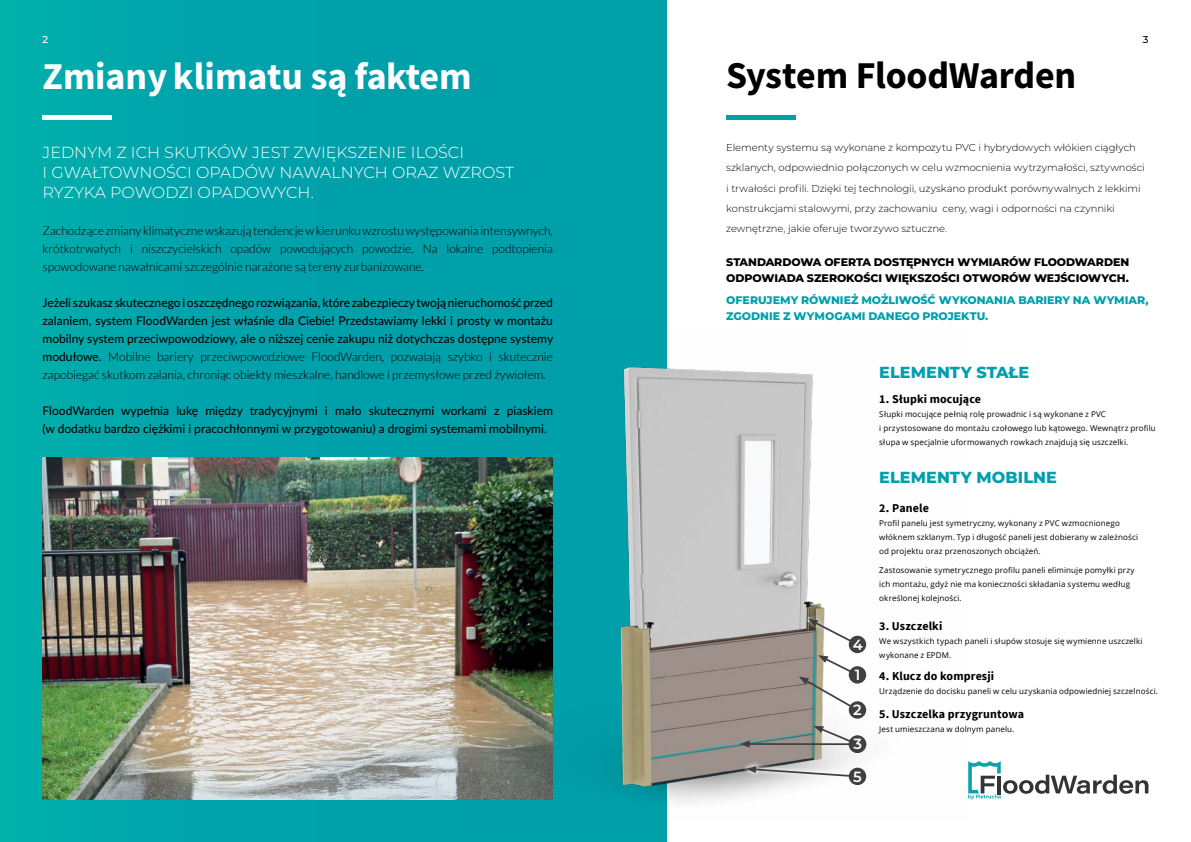
<style>
.page{position:relative;width:1191px;height:842px;background:#fff}
.page>*{position:absolute;margin:0;border:0;box-sizing:border-box;transform-origin:0 0}
.t1{font:38px "Source Sans Variable";color:#fff}
.t2{font:38px "Source Sans Variable";letter-spacing:-.01em;color:#000}
.t3{font:300 16px/20px "Montserrat";color:#fff}
.t4{font:800 16px "Montserrat";letter-spacing:.005em;color:#00a0ab}
.t5{font:600 14.8px "Montserrat";color:#fff}
.t6{font:500 12px/18px "Lato";color:#000;text-align:justify}
.t7{font:300 12px/18px "Lato";color:#000;text-align:justify}
.t8{font:700 12px "Source Sans Pro";letter-spacing:.01em;color:#000}
.t9{font:800 11px/16px "Montserrat";letter-spacing:-.005em;color:#000}
.t10{font:800 11px/16px "Montserrat";color:#00a0ab}
.t11{font:300 10px/20px "Montserrat";letter-spacing:-.005em;color:#000}
.t12{font:500 10px "Montserrat";color:#fff}
.t13{font:500 10px "Montserrat";color:#000}
.t14{font:8px/14px "Open Sans";letter-spacing:.015em;color:#000}
.s1{font-weight:300}
</style>
<div class="page">
<div style="left:0;top:0;width:666px;height:842px;background:linear-gradient(to right,#00aaab,#009cab)"></div>
<img style="left:477px;top:329px;width:390px;height:492px">
<div style="left:848px;top:701px;width:18px;height:18px;background:#404041;border-radius:50%"></div>
<svg style="left:798px;top:655px;width:62px;height:57px"></svg>
<div style="left:848px;top:666px;width:18px;height:18px;background:#404041;border-radius:50%"></div>
<div style="left:741px;top:761px;width:130px;height:29px;background:#fff;opacity:.83"></div>
<svg style="left:746px;top:766px;width:113px;height:12px"></svg>
<div style="left:848px;top:768px;width:18px;height:17px;background:#404041;border-radius:50%"></div>
<div style="left:803px;top:614px;width:68px;height:44px;background:#fff;opacity:.75"></div>
<svg style="left:808px;top:619px;width:52px;height:28px"></svg>
<div style="left:848px;top:636px;width:18px;height:17px;background:#404041;border-radius:50%"></div>
<svg style="left:813px;top:726px;width:46px;height:20px"></svg>
<hr style="left:746px;top:743px;width:111px;height:2px;background:#404041">
<svg style="left:740px;top:740px;width:10px;height:7px"></svg>
<div style="left:848px;top:735px;width:18px;height:18px;background:#404041;border-radius:50%"></div>
<div style="left:726px;top:115px;width:69px;height:5px;background:#00a0ab"></div>
<div style="left:43px;top:115px;width:69px;height:5px;background:#fff"></div>
<svg style="left:968px;top:761px;width:180px;height:38px"></svg>
<img style="left:43px;top:457px;width:510px;height:342px">
<p class="t12" style="left:43px;top:32px;width:7px">2</p>
<p class="t13" style="left:1142px;top:32px;width:7px">3</p>
<h1 class="t1" style="left:43px;top:53px;width:431px">Zmiany klimatu są faktem</h1>
<h2 class="t3" style="left:43px;top:142px;width:473px">JEDNYM Z ICH SKUTKÓW JEST ZWIĘKSZENIE ILOŚCI<br>I GWAŁTOWNOŚCI OPADÓW NAWALNYCH ORAZ WZROST<br>RYZYKA POWODZI OPADOWYCH.</h2>
<p class="t7" style="left:43px;top:221px;width:512px">Zachodzące zmiany klimatyczne wskazują tendencje w kierunku wzrostu występowania intensywnych, krótkotrwałych i niszczycielskich opadów powodujących powodzie. Na lokalne podtopienia spowodowane nawałnicami szczególnie narażone są tereny zurbanizowane.</p>
<p class="t6" style="left:43px;top:293px;width:512px">Jeżeli szukasz skutecznego i oszczędnego rozwiązania, które zabezpieczy twoją nieruchomość przed zalaniem, system FloodWarden jest właśnie dla Ciebie! Przedstawiamy lekki i prosty w montażu mobilny system przeciwpowodziowy, ale o niższej cenie zakupu niż dotychczas dostępne systemy modułowe. <span class="s1">Mobilne bariery przeciwpowodziowe FloodWarden, pozwalają szybko i skutecznie zapobiegać skutkom zalania, chroniąc obiekty mieszkalne, handlowe i przemysłowe przed żywiołem.</span></p>
<h3 class="t6" style="left:43px;top:401px;width:512px">FloodWarden wypełnia lukę między tradycyjnymi i mało skutecznymi workami z piaskiem (w dodatku bardzo ciężkimi i pracochłonnymi w przygotowaniu) a drogimi systemami mobilnymi.</h3>
<h1 class="t2" style="left:726px;top:52px;width:351px">System FloodWarden</h1>
<p class="t11" style="left:726px;top:138px;width:420px">Elementy systemu są wykonane z kompozytu PVC i hybrydowych włókien ciągłych szklanych, odpowiednio połączonych w celu wzmocnienia wytrzymałości, sztywności i trwałości profili. Dzięki tej technologii, uzyskano produkt porównywalnych z lekkimi konstrukcjami stalowymi, przy zachowaniu ceny, wagi i odporności na czynniki zewnętrzne, jakie oferuje tworzywo sztuczne.</p>
<h3 class="t9" style="left:726px;top:254px;width:405px">STANDARDOWA OFERTA DOSTĘPNYCH WYMIARÓW FLOODWARDEN<br>ODPOWIADA SZEROKOŚCI WIĘKSZOŚCI OTWORÓW WEJŚCIOWYCH.</h3>
<h3 class="t10" style="left:726px;top:292px;width:424px">OFERUJEMY RÓWNIEŻ MOŻLIWOŚĆ WYKONANIA BARIERY NA WYMIAR,<br>ZGODNIE Z WYMOGAMI DANEGO PROJEKTU.</h3>
<h2 class="t4" style="left:879px;top:360px;width:151px">ELEMENTY STAŁE</h2>
<h3 class="t8" style="left:879px;top:391px;width:103px">1. Słupki mocujące</h3>
<p class="t14" style="left:879px;top:407px;width:278px">Słupki mocujące pełnią rolę prowadnic i są wykonane z PVC<br>i przystosowane do montażu czołowego lub kątowego. Wewnątrz profilu słupa w specjalnie uformowanych rowkach znajdują się uszczelki.</p>
<h3 class="t5" style="left:852px;top:634px;width:12px">4</h3>
<h3 class="t5" style="left:854px;top:664px;width:7px">1</h3>
<h3 class="t5" style="left:853px;top:699px;width:10px">2</h3>
<h3 class="t5" style="left:853px;top:734px;width:10px">3</h3>
<h3 class="t5" style="left:853px;top:766px;width:10px">5</h3>
<h2 class="t4" style="left:879px;top:465px;width:179px">ELEMENTY MOBILNE</h2>
<h3 class="t8" style="left:879px;top:500px;width:51px">2. Panele</h3>
<p class="t14" style="left:879px;top:516px;width:260px">Profil panelu jest symetryczny, wykonany z PVC wzmocnionego włóknem szklanym. Typ i długość paneli jest dobierany w zależności od projektu oraz przenoszonych obciążeń.</p>
<p class="t14" style="left:879px;top:563px;width:257px">Zastosowanie symetrycznego profilu paneli eliminuje pomyłki przy ich montażu, gdyż nie ma konieczności składania systemu według określonej kolejności.</p>
<h3 class="t8" style="left:879px;top:618px;width:65px">3. Uszczelki</h3>
<p class="t14" style="left:879px;top:634px;width:265px">We wszystkich typach paneli i słupów stosuje się wymienne uszczelki wykonane z EPDM.</p>
<h3 class="t8" style="left:879px;top:668px;width:116px">4. Klucz do kompresji</h3>
<p class="t14" style="left:879px;top:684px;width:280px">Urządzenie do docisku paneli w celu uzyskania odpowiedniej szczelności.</p>
<h3 class="t8" style="left:879px;top:706px;width:146px">5. Uszczelka przygruntowa</h3>
<p class="t14" style="left:879px;top:722px;width:137px">Jest umieszczana w dolnym panelu.</p>
</div>
